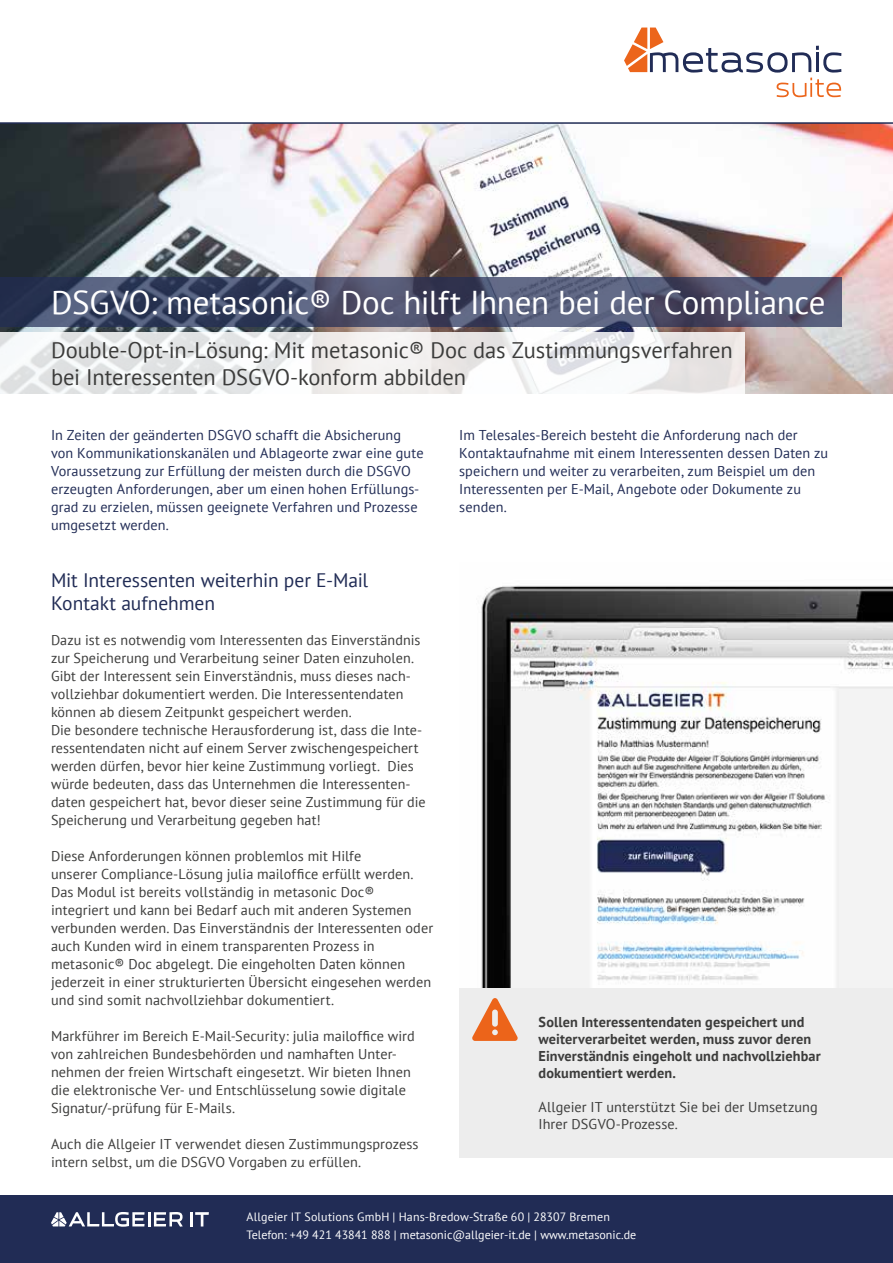
<style>
.page{position:relative;width:893px;height:1263px;background:#fff}
.page>*{position:absolute;margin:0;border:0;box-sizing:border-box;transform-origin:0 0}
.t1{font:33px "PT Sans";letter-spacing:-.01em;color:#fff}
.t2{font:22.5px/27px "PT Sans";letter-spacing:-.005em;color:#3c3c3b}
.t3{font:19.5px/23.4px "PT Sans";letter-spacing:-.005em;color:#212c55}
.t4{font:14.25px/18px "PT Sans";letter-spacing:.005em;color:#3c3c3b}
.t5{font:14.25px/18px "PT Sans";letter-spacing:.005em;color:#212c55}
.t6{font:700 14.25px/17.1px "PT Sans";letter-spacing:.01em;color:#3c3c3b}
.t7{font:12px/18px "PT Sans";color:#fff}
</style>
<div class="page">
<div style="left:0;top:1195px;width:893px;height:68px;background:#212c55"></div>
<hr style="left:190px;top:1212px;width:3px;height:14px;background:#fff">
<svg style="left:195px;top:1212px;width:14px;height:14px"></svg>
<hr style="left:148px;top:1212px;width:3px;height:14px;background:#fff">
<svg style="left:154px;top:1212px;width:29px;height:15px"></svg>
<svg style="left:51px;top:1212px;width:94px;height:15px"></svg>
<img style="left:0;top:124px;width:893px;height:269px">
<svg style="left:0;top:332px;width:744px;height:62px"></svg>
<svg style="left:0;top:277px;width:842px;height:50px;background:#484e6b"></svg>
<div style="left:459px;top:987px;width:434px;height:170px;background:#ededed"></div>
<svg style="left:472px;top:998px;width:46px;height:43px"></svg>
<img style="left:481px;top:585px;width:412px;height:402px">
<hr style="left:0;top:122px;width:893px;height:2px;background:#212c55">
<svg style="left:624px;top:28px;width:217px;height:69px"></svg>
<h1 class="t1" style="left:51px;top:281px;width:776px">DSGVO: metasonic® Doc hilft Ihnen bei der Compliance</h1>
<h2 class="t2" style="left:51px;top:336px;width:683px">Double-Opt-in-Lösung: Mit metasonic® Doc das Zustimmungsverfahren bei Interessenten DSGVO-konform abbilden</h2>
<p class="t5" style="left:51px;top:425px;width:374px">In Zeiten der geänderten DSGVO schafft die Absicherung von Kommunikationskanälen und Ablageorte zwar eine gute Voraussetzung zur Erfüllung der meisten durch die DSGVO erzeugten Anforderungen, aber um einen hohen Erfüllungs&shy;grad zu erzielen, müssen geeignete Verfahren und Prozesse umgesetzt werden.</p>
<h3 class="t3" style="left:51px;top:568px;width:319px">Mit Interessenten weiterhin per E-Mail<br>Kontakt aufnehmen</h3>
<p class="t4" style="left:51px;top:631px;width:376px">Dazu ist es notwendig vom Interessenten das Einverständnis zur Speicherung und Verarbeitung seiner Daten einzuholen.<br>Gibt der Interessent sein Einverständnis, muss dieses nach&shy;vollziehbar dokumentiert werden. Die Interessentendaten können ab diesem Zeitpunkt gespeichert werden.<br>Die besondere technische Herausforderung ist, dass die Inte&shy;ressentendaten nicht auf einem Server zwischengespeichert werden dürfen, bevor hier keine Zustimmung vorliegt. Dies würde bedeuten, dass das Unternehmen die Interessenten&shy;daten gespeichert hat, bevor dieser seine Zustimmung für die Speicherung und Verarbeitung gegeben hat!</p>
<p class="t4" style="left:51px;top:847px;width:384px">Diese Anforderungen können problemlos mit Hilfe<br>unserer Compliance-Lösung julia mailoffice erfüllt werden.<br>Das Modul ist bereits vollständig in metasonic Doc® integriert und kann bei Bedarf auch mit anderen Systemen verbunden werden. Das Einverständnis der Interessenten oder auch Kunden wird in einem transparenten Prozess in metasonic® Doc abgelegt. Die eingeholten Daten können jederzeit in einer strukturierten Übersicht eingesehen werden und sind somit nachvollziehbar dokumentiert.</p>
<p class="t4" style="left:51px;top:1027px;width:365px">Markführer im Bereich E-Mail-Security: julia mailoffice wird von zahlreichen Bundesbehörden und namhaften Unter&shy;nehmen der freien Wirtschaft eingesetzt. Wir bieten Ihnen die elektronische Ver- und Entschlüsselung sowie digitale Signatur/-prüfung für E-Mails.</p>
<p class="t4" style="left:51px;top:1135px;width:369px">Auch die Allgeier IT verwendet diesen Zustimmungsprozess intern selbst, um die DSGVO Vorgaben zu erfüllen.</p>
<p class="t5" style="left:459px;top:425px;width:370px">Im Telesales-Bereich besteht die Anforderung nach der Kontaktaufnahme mit einem Interessenten dessen Daten zu speichern und weiter zu verarbeiten, zum Beispiel um den Interessenten per E-Mail, Angebote oder Dokumente zu senden.</p>
<p class="t6" style="left:539px;top:1013px;width:284px">Sollen Interessentendaten gespeichert und weiterverarbeitet werden, muss zuvor deren Einverständnis eingeholt und nachvollziehbar dokumentiert werden.</p>
<p class="t4" style="left:539px;top:1098px;width:281px;line-height:17.1px">Allgeier IT unterstützt Sie bei der Umsetzung<br>Ihrer DSGVO-Prozesse.</p>
<p class="t7" style="left:247px;top:1207px;width:391px">Allgeier IT Solutions GmbH | Hans-Bredow-Straße 60 | 28307 Bremen<br>Telefon: +49 421 43841 888 | metasonic@allgeier-it.de | www.metasonic.de</p>
</div>
